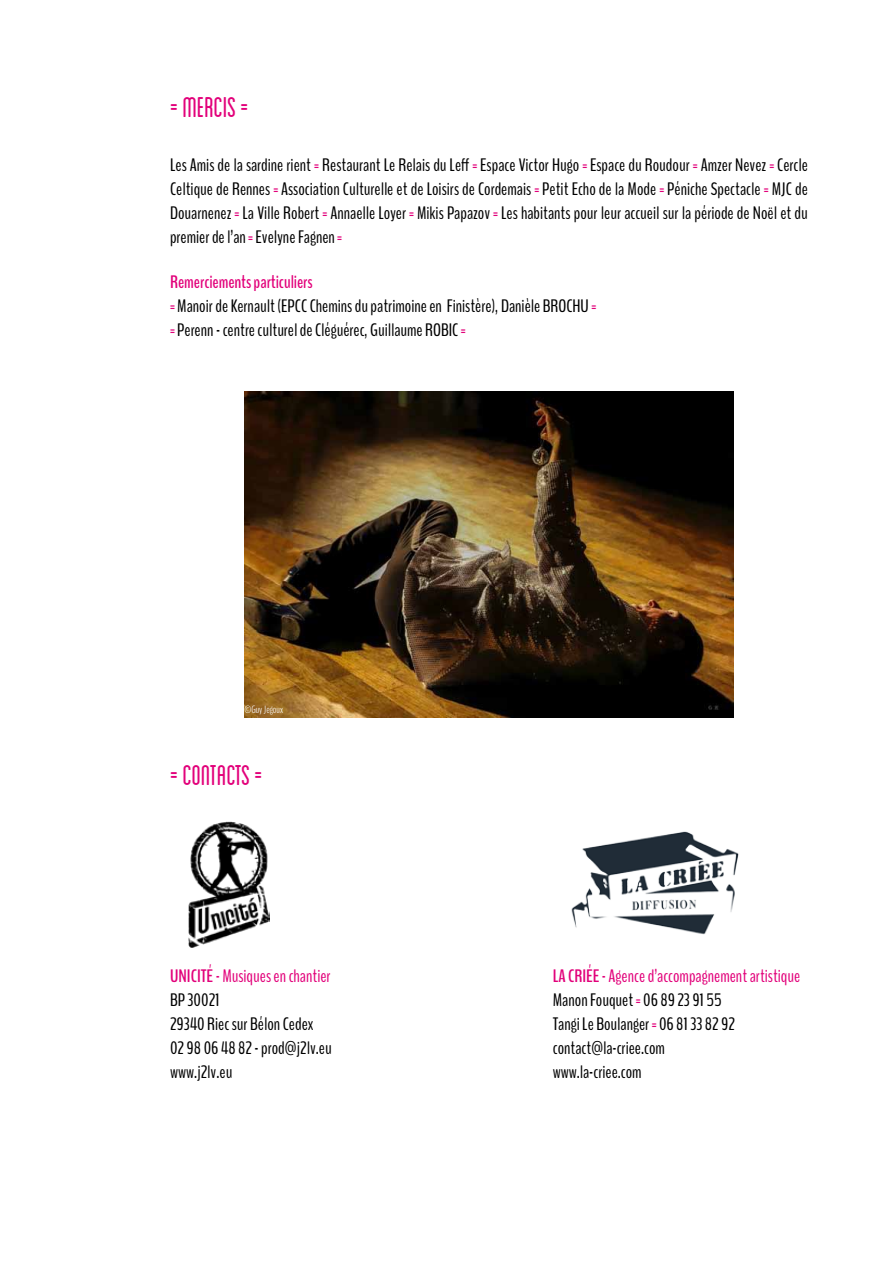
<style>
.page{position:relative;width:893px;height:1263px;background:#fff}
.page>*{position:absolute;margin:0;border:0;box-sizing:border-box;transform-origin:0 0}
.t1{font:condensed 30px "Blanch";color:#e2007a}
.t2{font:18px/24px "Bench Nine";color:#000}
.t3{font:300 10.5px "Bench Nine";color:#fff}
.s1{font-weight:700;color:#e2007a}
.s2{color:#e2007a}
</style>
<div class="page">
<img style="left:188px;top:822px;width:82px;height:126px">
<img style="left:244px;top:391px;width:489px;height:326px">
<img style="left:571px;top:831px;width:168px;height:104px">
<h1 class="t1" style="left:170px;top:91px;width:80px">= MERCIS =</h1>
<p class="t2" style="left:170px;top:153px;width:639px;text-align:justify">Les Amis de la sardine rient <span class="s1">=</span> Restaurant Le Relais du Leff <span class="s1">=</span> Espace Victor Hugo <span class="s1">=</span> Espace du Roudour <span class="s1">=</span> Amzer Nevez <span class="s1">=</span> Cercle Celtique de Rennes <span class="s1">=</span> Association Culturelle et de Loisirs de Cordemais <span class="s1">=</span> Petit Echo de la Mode <span class="s1">=</span> Péniche Spectacle <span class="s1">=</span> MJC de Douarnenez <span class="s1">=</span> La Ville Robert <span class="s1">=</span> Annaelle Loyer <span class="s1">=</span> Mikis Papazov <span class="s1">=</span> Les habitants pour leur accueil sur la période de Noël et du premier de l’an <span class="s1">=</span> Evelyne Fagnen <span class="s1">=</span></p>
<p class="t2" style="left:170px;top:270px;width:428px"><span class="s1">Remerciements particuliers<br>=</span> Manoir de Kernault (EPCC Chemins du patrimoine en Finistère), Danièle BROCHU <span class="s1">= =</span> Perenn - centre culturel de Cléguérec, Guillaume ROBIC <span class="s1">=</span></p>
<p class="t3" style="left:244px;top:703px;width:40px">©Guy Jegoux</p>
<h1 class="t1" style="left:170px;top:759px;width:94px">= CONTACTS =</h1>
<p class="t2" style="left:170px;top:964px;width:163px"><span class="s1">UNICITÉ</span> <span class="s2">- Musiques en chantier<br></span>BP 30021<br>29340 Riec sur Bélon Cedex<br>02 98 06 48 82 - prod@j2lv.eu www.j2lv.eu</p>
<p class="t2" style="left:553px;top:964px;width:249px"><span class="s1">LA CRIÉE</span> <span class="s2">- Agence d’accompagnement artistique<br></span>Manon Fouquet <span class="s1">=</span> 06 89 23 91 55<br>Tangi Le Boulanger <span class="s1">=</span> 06 81 33 82 92 contact@la-criee.com<br>www.la-criee.com</p>
</div>
